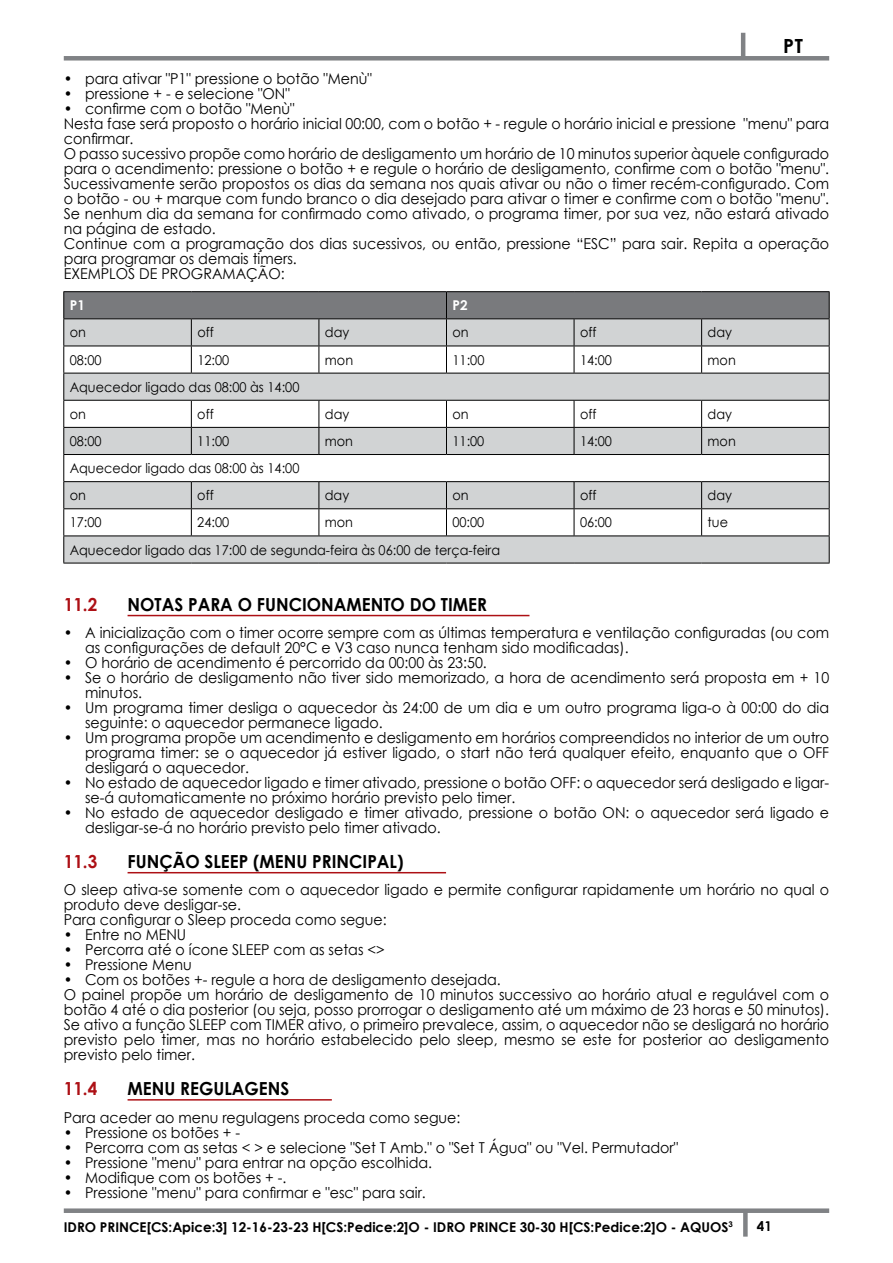
<style>
.page{position:relative;width:893px;height:1263px;background:#fff}
.page>*{position:absolute;margin:0;border:0;box-sizing:border-box;transform-origin:0 0}
.t1{font:700 19.5px "Century Gothic";color:#000}
.t2{font:700 18px "Century Gothic";color:#000;scale:.95 1}
.t3{font:700 18px "Century Gothic";color:#ad1015;scale:.95 1}
.t4{font:15px/15px "Century Gothic";color:#000;scale:.95 1}
.t5{font:13.5px/27.2px "Century Gothic";color:#000;scale:.95 1}
.t6{font:700 13.5px "Century Gothic";color:#000}
.t7{font:700 13.5px "Century Gothic";color:#fff}
</style>
<div class="page">
<div style="left:64px;top:1208px;width:765px;height:5px;background:#808285"></div>
<div style="left:64px;top:56px;width:765px;height:5px;background:#808285"></div>
<div style="left:743px;top:1211px;width:5px;height:25px;background:#808285"></div>
<hr style="left:741px;top:33px;width:4px;height:25px;background:#808285">
<hr style="left:128px;top:615px;width:401px;height:1px;background:#ad1015">
<hr style="left:128px;top:872px;width:318px;height:1px;background:#ad1015">
<hr style="left:128px;top:1099px;width:204px;height:1px;background:#ad1015">
<hr style="left:63px;top:291px;width:128px;height:1px;background:#000">
<hr style="left:191px;top:291px;width:128px;height:1px;background:#000">
<hr style="left:319px;top:291px;width:127px;height:1px;background:#000">
<hr style="left:446px;top:291px;width:128px;height:1px;background:#000">
<hr style="left:574px;top:291px;width:128px;height:1px;background:#000">
<hr style="left:702px;top:291px;width:128px;height:1px;background:#000">
<svg style="left:63px;top:292px;width:767px;height:271px"></svg>
<hr style="left:63px;top:563px;width:128px;height:1px;background:#000">
<hr style="left:191px;top:563px;width:128px;height:1px;background:#000">
<hr style="left:319px;top:563px;width:127px;height:1px;background:#000">
<hr style="left:446px;top:563px;width:128px;height:1px;background:#000">
<hr style="left:574px;top:563px;width:128px;height:1px;background:#000">
<hr style="left:702px;top:563px;width:128px;height:1px;background:#000">
<h1 class="t1" style="left:783px;top:31px;width:21px">PT</h1>
<p class="t4" style="left:64px;top:70px;width:326px">• para ativar "P1" pressione o botão "Menù"</p>
<p class="t4" style="left:64px;top:85px;width:239px">• pressione + - e selecione "ON"</p>
<p class="t4" style="left:64px;top:100px;width:807px">• confirme com o botão "Menù"<br>Nesta fase será proposto o horário inicial 00:00, com o botão + - regule o horário inicial e pressione "menu" para confirmar.<br>O passo sucessivo propõe como horário de desligamento um horário de 10 minutos superior àquele configurado para o acendimento: pressione o botão + e regule o horário de desligamento, confirme com o botão "menu".<br>Sucessivamente serão propostos os dias da semana nos quais ativar ou não o timer recém-configurado. Com o botão - ou + marque com fundo branco o dia desejado para ativar o timer e confirme com o botão "menu".<br>Se nenhum dia da semana for confirmado como ativado, o programa timer, por sua vez, não estará ativado na página de estado.<br>Continue com a programação dos dias sucessivos, ou então, pressione “ESC” para sair. Repita a operação para programar os demais timers.<br>EXEMPLOS DE PROGRAMAÇÃO:</p>
<p class="t7" style="left:70px;top:295px;width:17px">P1</p>
<p class="t7" style="left:452px;top:295px;width:17px">P2</p>
<p class="t5" style="left:70px;top:319px;width:19px">on</p>
<p class="t5" style="left:197px;top:319px;width:19px">off</p>
<p class="t5" style="left:325px;top:319px;width:27px">day</p>
<p class="t5" style="left:452px;top:319px;width:19px">on</p>
<p class="t5" style="left:580px;top:319px;width:19px">off</p>
<p class="t5" style="left:708px;top:319px;width:27px">day</p>
<p class="t5" style="left:70px;top:346px;width:35px">08:00</p>
<p class="t5" style="left:197px;top:346px;width:35px">12:00</p>
<p class="t5" style="left:325px;top:346px;width:31px">mon</p>
<p class="t5" style="left:452px;top:346px;width:35px">11:00</p>
<p class="t5" style="left:580px;top:346px;width:35px">14:00</p>
<p class="t5" style="left:708px;top:346px;width:31px">mon</p>
<p class="t5" style="left:70px;top:373px;width:243px">Aquecedor ligado das 08:00 às 14:00 on</p>
<p class="t5" style="left:197px;top:400px;width:19px">off</p>
<p class="t5" style="left:325px;top:400px;width:27px">day</p>
<p class="t5" style="left:452px;top:400px;width:19px">on</p>
<p class="t5" style="left:580px;top:400px;width:19px">off</p>
<p class="t5" style="left:708px;top:400px;width:27px">day</p>
<p class="t5" style="left:70px;top:427px;width:35px">08:00</p>
<p class="t5" style="left:197px;top:427px;width:35px">11:00</p>
<p class="t5" style="left:325px;top:427px;width:31px">mon</p>
<p class="t5" style="left:452px;top:427px;width:35px">11:00</p>
<p class="t5" style="left:580px;top:427px;width:35px">14:00</p>
<p class="t5" style="left:708px;top:427px;width:31px">mon</p>
<p class="t5" style="left:70px;top:454px;width:243px">Aquecedor ligado das 08:00 às 14:00 on</p>
<p class="t5" style="left:197px;top:482px;width:19px">off</p>
<p class="t5" style="left:325px;top:482px;width:27px">day</p>
<p class="t5" style="left:452px;top:482px;width:19px">on</p>
<p class="t5" style="left:580px;top:482px;width:19px">off</p>
<p class="t5" style="left:708px;top:482px;width:27px">day</p>
<p class="t5" style="left:70px;top:509px;width:35px">17:00</p>
<p class="t5" style="left:197px;top:509px;width:35px">24:00</p>
<p class="t5" style="left:325px;top:509px;width:31px">mon</p>
<p class="t5" style="left:452px;top:509px;width:35px">00:00</p>
<p class="t5" style="left:580px;top:509px;width:35px">06:00</p>
<p class="t5" style="left:708px;top:509px;width:23px">tue</p>
<p class="t5" style="left:70px;top:536px;width:455px">Aquecedor ligado das 17:00 de segunda-feira às 06:00 de terça-feira</p>
<p class="t3" style="left:64px;top:590px;width:37px">11.2</p>
<p class="t2" style="left:128px;top:590px;width:380px">NOTAS PARA O FUNCIONAMENTO DO TIMER</p>
<p class="t4" style="left:85px;top:625px;width:785px;text-indent:-21px">• A inicialização com o timer ocorre sempre com as últimas temperatura e ventilação configuradas (ou com as configurações de default 20°C e V3 caso nunca tenham sido modificadas).</p>
<p class="t4" style="left:64px;top:655px;width:447px">• O horário de acendimento é percorrido da 00:00 às 23:50.</p>
<p class="t4" style="left:85px;top:670px;width:785px;text-indent:-21px">• Se o horário de desligamento não tiver sido memorizado, a hora de acendimento será proposta em + 10 minutos.</p>
<p class="t4" style="left:85px;top:700px;width:785px;text-indent:-21px">• Um programa timer desliga o aquecedor às 24:00 de um dia e um outro programa liga-o à 00:00 do dia seguinte: o aquecedor permanece ligado.</p>
<p class="t4" style="left:85px;top:730px;width:785px;text-align:justify;text-indent:-21px">• Um programa propõe um acendimento e desligamento em horários compreendidos no interior de um outro programa timer: se o aquecedor já estiver ligado, o start não terá qualquer efeito, enquanto que o OFF desligará o aquecedor.</p>
<p class="t4" style="left:85px;top:775px;width:785px;text-indent:-21px">• No estado de aquecedor ligado e timer ativado, pressione o botão OFF: o aquecedor será desligado e ligar&shy;se-á automaticamente no próximo horário previsto pelo timer.</p>
<p class="t4" style="left:85px;top:805px;width:785px;text-indent:-21px">• No estado de aquecedor desligado e timer ativado, pressione o botão ON: o aquecedor será ligado e desligar-se-á no horário previsto pelo timer ativado.</p>
<p class="t3" style="left:64px;top:847px;width:37px">11.3</p>
<p class="t2" style="left:128px;top:847px;width:292px">FUNÇÃO SLEEP (MENU PRINCIPAL)</p>
<p class="t4" style="left:64px;top:882px;width:807px">O sleep ativa-se somente com o aquecedor ligado e permite configurar rapidamente um horário no qual o produto deve desligar-se.<br>Para configurar o Sleep proceda como segue:</p>
<p class="t4" style="left:64px;top:927px;width:130px">• Entre no MENU</p>
<p class="t4" style="left:64px;top:942px;width:339px">• Percorra até o ícone SLEEP com as setas &lt;&gt;</p>
<p class="t4" style="left:64px;top:957px;width:136px">• Pressione Menu</p>
<p class="t4" style="left:64px;top:972px;width:807px">• Com os botões +- regule a hora de desligamento desejada.<br>O painel propõe um horário de desligamento de 10 minutos successivo ao horário atual e regulável com o botão 4 até o dia posterior (ou seja, posso prorrogar o desligamento até um máximo de 23 horas e 50 minutos).<br>Se ativo a função SLEEP com TIMER ativo, o primeiro prevalece, assim, o aquecedor não se desligará no horário previsto pelo timer, mas no horário estabelecido pelo sleep, mesmo se este for posterior ao desligamento previsto pelo timer.</p>
<p class="t3" style="left:64px;top:1075px;width:37px">11.4</p>
<p class="t2" style="left:128px;top:1075px;width:172px">MENU REGULAGENS</p>
<p class="t4" style="left:64px;top:1109px;width:419px">Para aceder ao menu regulagens proceda como segue:</p>
<p class="t4" style="left:64px;top:1124px;width:187px">• Pressione os botões + -</p>
<p class="t4" style="left:64px;top:1139px;width:648px">• Percorra com as setas &lt; &gt; e selecione "Set T Amb." o "Set T Água" ou "Vel. Permutador"</p>
<p class="t4" style="left:64px;top:1154px;width:389px">• Pressione "menu" para entrar na opção escolhida.</p>
<p class="t4" style="left:64px;top:1169px;width:236px">• Modifique com os botões + -.</p>
<p class="t4" style="left:64px;top:1184px;width:383px">• Pressione "menu" para confirmar e "esc" para sair.</p>
<p class="t6" style="left:64px;top:1217px;width:671px">IDRO PRINCE[CS:Apice:3] 12-16-23-23 H[CS:Pedice:2]O - IDRO PRINCE 30-30 H[CS:Pedice:2]O - AQUOS<sup>3</sup></p>
<p class="t6" style="left:757px;top:1216px;width:17px">41</p>
</div>
